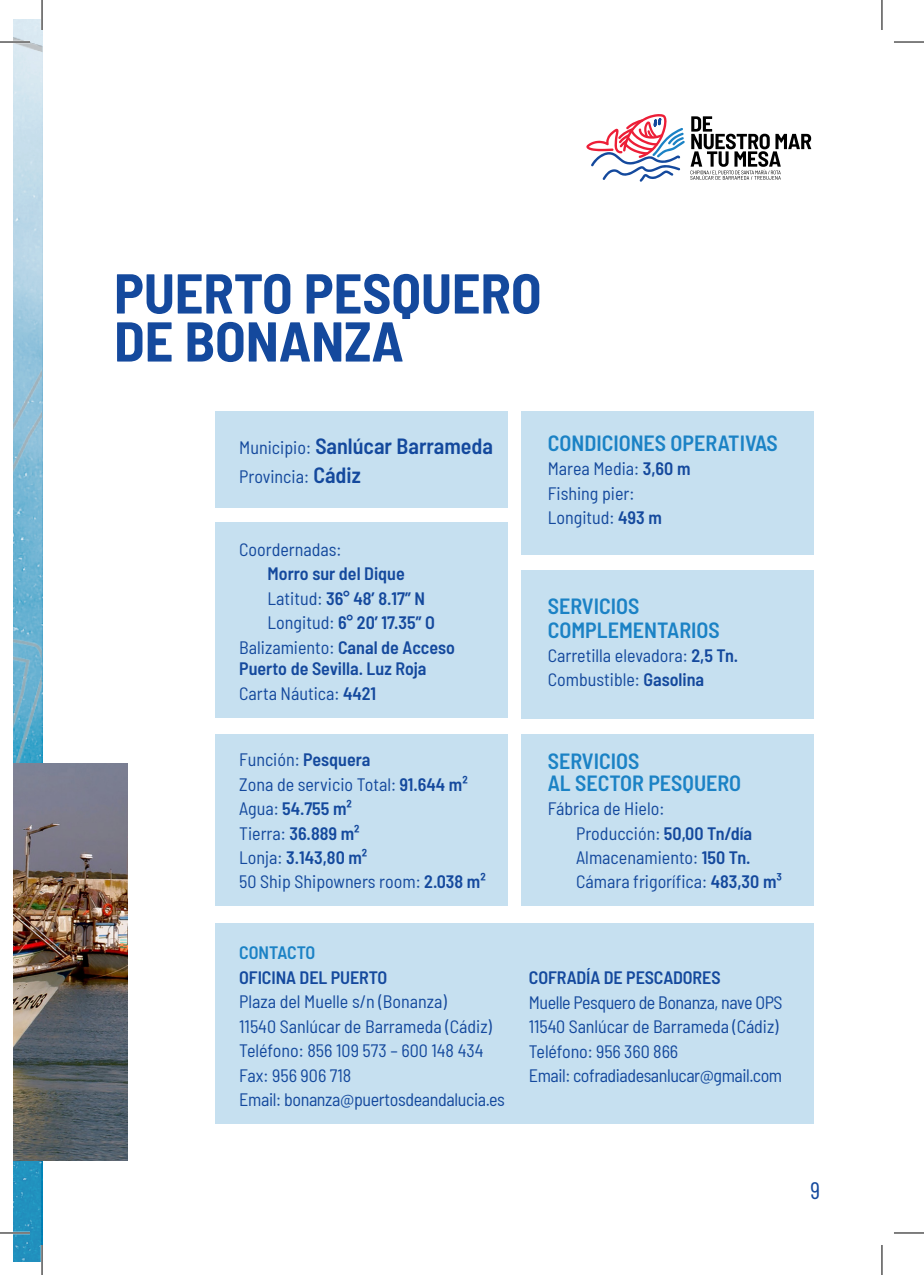
<style>
.page{position:relative;width:924px;height:1275px;background:#fff}
.page>*{position:absolute;margin:0;border:0;box-sizing:border-box;transform-origin:0 0}
.t1{font:700 semi-condensed 56px/48px "Barlow";color:#14499d}
.t2{font:24px "Barlow Condensed";color:#14499d}
.t3{font:600 semi-condensed 22px "Barlow";color:#1b82c5}
.t4{font:600 semi-condensed 22px "Barlow";color:#14499d}
.t5{font:semi-condensed 18px "Barlow";color:#14499d}
.t6{font:600 semi-condensed 18px/21.6px "Barlow";color:#14499d}
.t7{font:semi-condensed 18px "Barlow";letter-spacing:-.025em;color:#14499d}
.t8{font:semi-condensed 18px "Barlow";letter-spacing:-.02em;color:#14499d}
.t9{font:600 semi-condensed 18px "Barlow";letter-spacing:-.005em;color:#1b82c5}
.s1{font-weight:400;font-size:18px}
.s2{font-weight:600;font-size:22px}
.s3{font-weight:400}
.s4{font-weight:600}
</style>
<div class="page">
<svg style="left:586px;top:114px;width:98px;height:68px"></svg>
<svg style="left:690px;top:116px;width:120px;height:64px"></svg>
<img style="left:14px;top:26px;width:29px;height:1235px">
<div style="left:215px;top:923px;width:598px;height:201px;background:#c6e0f0"></div>
<div style="left:215px;top:412px;width:292px;height:96px;background:#c6e0f0"></div>
<div style="left:215px;top:522px;width:292px;height:196px;background:#c6e0f0"></div>
<div style="left:215px;top:734px;width:292px;height:171px;background:#c6e0f0"></div>
<div style="left:521px;top:412px;width:292px;height:143px;background:#c6e0f0"></div>
<div style="left:521px;top:570px;width:292px;height:148px;background:#c6e0f0"></div>
<div style="left:521px;top:734px;width:292px;height:171px;background:#c6e0f0"></div>
<img style="left:14px;top:764px;width:113px;height:397px">
<hr style="left:0;top:41px;width:30px;height:2px;background:#fff">
<hr style="left:0;top:1231px;width:30px;height:3px;background:#fff">
<hr style="left:41px;top:0;width:2px;height:30px;background:#fff">
<hr style="left:41px;top:1245px;width:2px;height:30px;background:#fff">
<hr style="left:0;top:42px;width:30px;height:1px;background:#000">
<hr style="left:893px;top:42px;width:30px;height:1px;background:#000">
<hr style="left:0;top:1232px;width:30px;height:1px;background:#000">
<hr style="left:893px;top:1232px;width:30px;height:1px;background:#000">
<hr style="left:42px;top:0;width:1px;height:30px;background:#000">
<hr style="left:42px;top:1245px;width:1px;height:30px;background:#000">
<hr style="left:881px;top:0;width:1px;height:30px;background:#000">
<hr style="left:881px;top:1245px;width:1px;height:30px;background:#000">
<p class="t1" style="left:114px;top:266px;width:429px">PUERTO PESQUERO<br>DE BONANZA</p>
<p class="t4" style="left:239px;top:430px;width:255px"><span class="s1">Municipio:</span> Sanlúcar Barrameda</p>
<p class="t5" style="left:239px;top:463px;width:123px">Provincia: <span class="s2">Cádiz</span></p>
<p class="t5" style="left:239px;top:536px;width:104px">Coordernadas:</p>
<p class="t6" style="left:267px;top:562px;width:139px">Morro sur del Dique</p>
<p class="t6" style="left:267px;top:586px;width:159px"><span class="s3">Latitud:</span> 36° 48’ 8.17” N</p>
<p class="t6" style="left:267px;top:610px;width:169px"><span class="s3">Longitud:</span> 6° 20’ 17.35” O</p>
<p class="t6" style="left:239px;top:635px;width:217px"><span class="s3">Balizamiento:</span> Canal de Acceso<br>Puerto de Sevilla. Luz Roja</p>
<p class="t5" style="left:239px;top:680px;width:138px">Carta Náutica: <span class="s4">4421</span></p>
<p class="t5" style="left:239px;top:747px;width:133px">Función: <span class="s4">Pesquera</span></p>
<p class="t5" style="left:239px;top:771px;width:230px">Zona de servicio Total: <span class="s4">91.644 m²</span></p>
<p class="t6" style="left:239px;top:796px;width:114px"><span class="s3">Agua:</span> 54.755 m²</p>
<p class="t6" style="left:239px;top:821px;width:122px"><span class="s3">Tierra:</span> 36.889 m²</p>
<p class="t6" style="left:239px;top:845px;width:129px"><span class="s3">Lonja:</span> 3.143,80 m²</p>
<p class="t5" style="left:239px;top:869px;width:248px">50 Ship Shipowners room: <span class="s4">2.038 m²</span></p>
<p class="t3" style="left:547px;top:427px;width:231px">CONDICIONES OPERATIVAS</p>
<p class="t5" style="left:547px;top:456px;width:144px">Marea Media: <span class="s4">3,60 m</span></p>
<p class="t5" style="left:547px;top:480px;width:88px">Fishing pier:</p>
<p class="t5" style="left:547px;top:505px;width:116px">Longitud: <span class="s4">493 m</span></p>
<p class="t3" style="left:547px;top:589px;width:93px">SERVICIOS</p>
<p class="t3" style="left:547px;top:613px;width:173px">COMPLEMENTARIOS</p>
<p class="t5" style="left:547px;top:642px;width:192px">Carretilla elevadora: <span class="s4">2,5 Tn.</span></p>
<p class="t5" style="left:547px;top:667px;width:158px">Combustible: <span class="s4">Gasolina</span></p>
<p class="t3" style="left:547px;top:745px;width:93px">SERVICIOS</p>
<p class="t3" style="left:547px;top:767px;width:195px">AL SECTOR PESQUERO</p>
<p class="t5" style="left:547px;top:795px;width:118px">Fábrica de Hielo:</p>
<p class="t5" style="left:576px;top:820px;width:177px">Producción: <span class="s4">50,00 Tn/día</span></p>
<p class="t5" style="left:576px;top:844px;width:176px">Almacenamiento: <span class="s4">150 Tn.</span></p>
<p class="t5" style="left:576px;top:869px;width:207px">Cámara frigorífica: <span class="s4">483,30 m³</span></p>
<p class="t9" style="left:239px;top:939px;width:77px">CONTACTO</p>
<p class="t6" style="left:239px;top:965px;width:149px">OFICINA DEL PUERTO</p>
<p class="t5" style="left:239px;top:988px;width:209px">Plaza del Muelle s/n (Bonanza)</p>
<p class="t5" style="left:239px;top:1013px;width:254px">11540 Sanlúcar de Barrameda (Cádiz)</p>
<p class="t5" style="left:239px;top:1037px;width:245px">Teléfono: 856 109 573 – 600 148 434</p>
<p class="t5" style="left:239px;top:1062px;width:114px">Fax: 956 906 718</p>
<p class="t8" style="left:239px;top:1086px;width:267px">Email: bonanza@puertosdeandalucia.es</p>
<p class="t6" style="left:528px;top:966px;width:193px">COFRADÍA DE PESCADORES</p>
<p class="t7" style="left:528px;top:989px;width:255px">Muelle Pesquero de Bonanza, nave OPS</p>
<p class="t5" style="left:528px;top:1014px;width:251px">11540 Sanlúcar de Barrameda (Cádiz)</p>
<p class="t5" style="left:528px;top:1038px;width:151px">Teléfono: 956 360 866</p>
<p class="t7" style="left:528px;top:1062px;width:255px">Email: cofradiadesanlucar@gmail.com</p>
<p class="t2" style="left:810px;top:1173px;width:11px">9</p>
</div>
